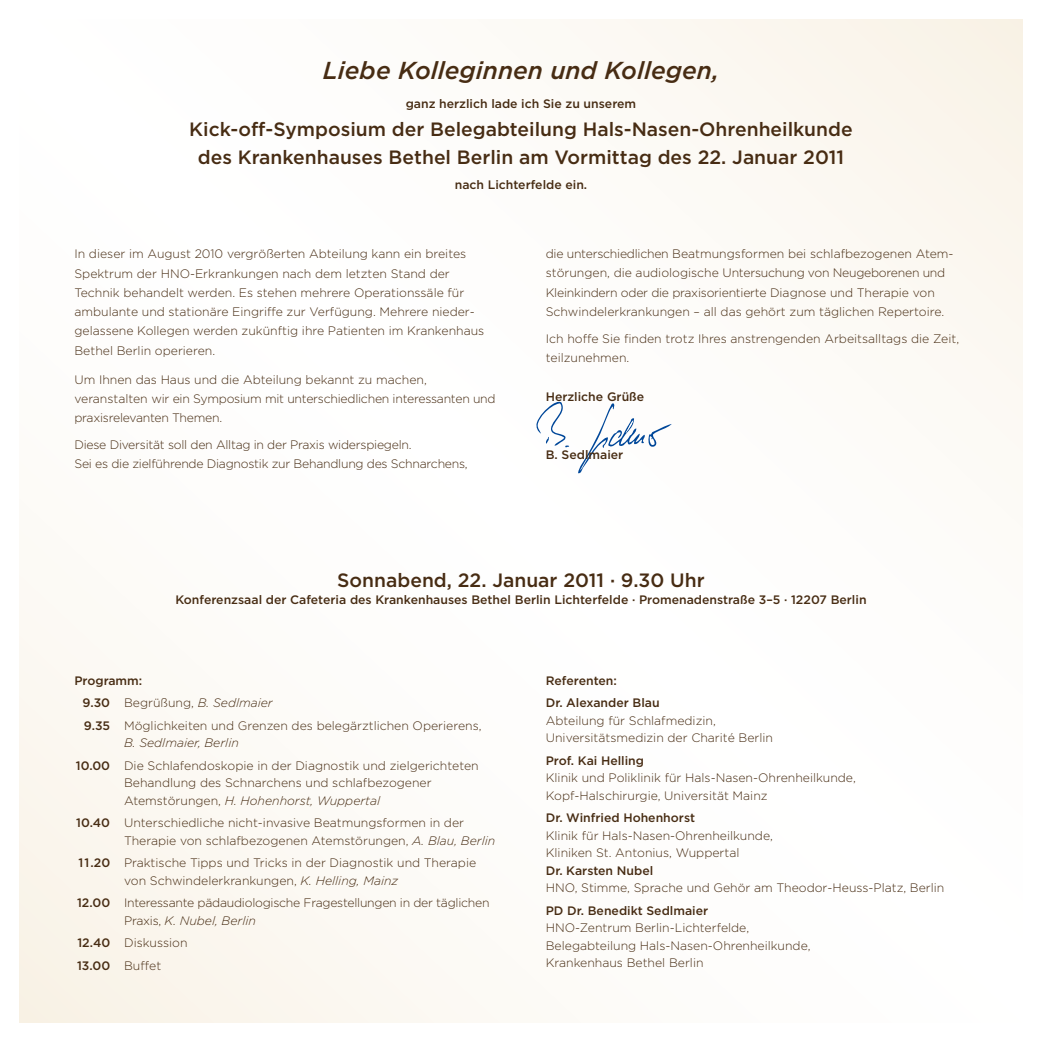
<style>
.page{position:relative;width:1042px;height:1042px;background:#fff}
.page>*{position:absolute;margin:0;border:0;box-sizing:border-box;transform-origin:0 0}
.t1{font:italic 500 24.5px "Gotham HTF";color:#472c13}
.t2{font:500 19.25px/28px "Gotham HTF";color:#472c13;text-align:center}
.t3{font:300 12.25px/19.2px "Gotham HTF";color:#472c13}
.t4{font:300 12.25px/19.2px "Gotham HTF";letter-spacing:-.02em;color:#472c13}
.t5{font:500 12.25px/22.4px "Gotham HTF";color:#472c13}
.s1{font-weight:500}
.s2{font-style:italic}
</style>
<div class="page">
<div style="left:20px;top:20px;width:1002px;height:1002px;background:linear-gradient(to right,#fdfcf9,#fdfcf9)"></div>
<svg style="left:535px;top:401px;width:34px;height:47px"></svg>
<svg style="left:578px;top:403px;width:94px;height:70px"></svg>
<h1 class="t1" style="left:323px;top:57px;width:398px">Liebe Kolleginnen und Kollegen,</h1>
<p class="t5" style="left:406px;top:93px;width:232px">ganz herzlich lade ich Sie zu unserem</p>
<h2 class="t2" style="left:189px;top:115px;width:665px">Kick-off-Symposium der Belegabteilung Hals-Nasen-Ohrenheilkunde des Krankenhauses Bethel Berlin am Vormittag des 22. Januar 2011</h2>
<p class="t5" style="left:455px;top:173px;width:134px">nach Lichterfelde ein.</p>
<p class="t3" style="left:74px;top:244px;width:411px">In dieser im August 2010 vergrößerten Abteilung kann ein breites Spektrum der HNO-Erkrankungen nach dem letzten Stand der Technik behandelt werden. Es stehen mehrere Operationssäle für ambulante und stationäre Eingriffe zur Verfügung. Mehrere nieder&shy;gelassene Kollegen werden zukünftig ihre Patienten im Krankenhaus Bethel Berlin operieren.</p>
<p class="t4" style="left:74px;top:370px;width:423px">Um Ihnen das Haus und die Abteilung bekannt zu machen, veranstalten wir ein Symposium mit unterschiedlichen interessanten und praxisrelevanten Themen.</p>
<p class="t4" style="left:74px;top:435px;width:395px">Diese Diversität soll den Alltag in der Praxis widerspiegeln.<br>Sei es die zielführende Diagnostik zur Behandlung des Schnarchens,</p>
<p class="t3" style="left:546px;top:244px;width:409px">die unterschiedlichen Beatmungsformen bei schlafbezogenen Atem&shy;störungen, die audiologische Untersuchung von Neugeborenen und Kleinkindern oder die praxisorientierte Diagnose und Therapie von Schwindelerkrankungen – all das gehört zum täglichen Repertoire.</p>
<p class="t3" style="left:546px;top:329px;width:415px">Ich hoffe Sie finden trotz Ihres anstrengenden Arbeitsalltags die Zeit, teilzunehmen.</p>
<p class="t5" style="left:546px;top:385px;width:100px">Herzliche Grüße</p>
<p class="t5" style="left:546px;top:443px;width:79px">B. Sedlmaier</p>
<h2 class="t2" style="left:337px;top:565px;width:369px">Sonnabend, 22. Januar 2011 · 9.30 Uhr</h2>
<p class="t5" style="left:175px;top:588px;width:692px">Konferenzsaal der Cafeteria des Krankenhauses Bethel Berlin Lichterfelde · Promenadenstraße 3–5 · 12207 Berlin</p>
<p class="t3" style="left:82px;top:669px;width:400px;line-height:22.4px;text-indent:-8px"><span class="s1">Programm:<br>9.30</span> Begrüßung, <span class="s2">B. Sedlmaier<br></span><span class="s1">9.35</span> Möglichkeiten und Grenzen des belegärztlichen Operierens,</p>
<p class="t3" style="left:76px;top:732px;width:404px;line-height:22.4px;text-indent:48px"><span class="s2">B. Sedlmaier, Berlin<br></span><span class="s1">10.00</span> Die Schlafendoskopie in der Diagnostik und zielgerichteten</p>
<p class="t3" style="left:124px;top:774px;width:309px;line-height:17.5px">Behandlung des Schnarchens und schlafbezogener<br>Atemstörungen, <span class="s2">H. Hohenhorst, Wuppertal</span></p>
<p class="t3" style="left:124px;top:814px;width:373px;line-height:17.5px;text-indent:-48px"><span class="s1">10.40</span> Unterschiedliche nicht-invasive Beatmungsformen in der<br>Therapie von schlafbezogenen Atemstörungen, <span class="s2">A. Blau, Berlin</span></p>
<p class="t3" style="left:124px;top:854px;width:354px;line-height:17.5px;text-indent:-46px"><span class="s1">11.20</span> Praktische Tipps und Tricks in der Diagnostik und Therapie von Schwindelerkrankungen, <span class="s2">K. Helling, Mainz</span></p>
<p class="t4" style="left:124px;top:894px;width:367px;line-height:17.5px;text-indent:-47px"><span class="s1">12.00</span> Interessante pädaudiologische Fragestellungen in der täglichen<br>Praxis, <span class="s2">K. Nubel, Berlin</span></p>
<p class="t3" style="left:77px;top:931px;width:112px;line-height:22.4px"><span class="s1">12.40</span> Diskussion<br><span class="s1">13.00</span> Buffet</p>
<p class="t5" style="left:546px;top:669px;width:115px">Referenten:<br>Dr. Alexander Blau</p>
<p class="t3" style="left:546px;top:711px;width:229px;line-height:17.5px">Abteilung für Schlafmedizin,<br>Universitätsmedizin der Charité Berlin</p>
<p class="t5" style="left:546px;top:749px;width:100px">Prof. Kai Helling</p>
<p class="t3" style="left:546px;top:769px;width:311px;line-height:17.5px">Klinik und Poliklinik für Hals-Nasen-Ohrenheilkunde,<br>Kopf-Halschirurgie, Universität Mainz</p>
<p class="t5" style="left:546px;top:806px;width:151px">Dr. Winfried Hohenhorst</p>
<p class="t3" style="left:546px;top:826px;width:229px;line-height:17.5px">Klinik für Hals-Nasen-Ohrenheilkunde,<br>Kliniken St. Antonius, Wuppertal</p>
<p class="t5" style="left:546px;top:859px;width:109px">Dr. Karsten Nubel</p>
<p class="t3" style="left:546px;top:878px;width:400px">HNO, Stimme, Sprache und Gehör am Theodor-Heuss-Platz, Berlin</p>
<p class="t5" style="left:546px;top:899px;width:164px">PD Dr. Benedikt Sedlmaier</p>
<p class="t3" style="left:546px;top:919px;width:266px;line-height:17.5px">HNO-Zentrum Berlin-Lichterfelde,<br>Belegabteilung Hals-Nasen-Ohrenheilkunde,<br>Krankenhaus Bethel Berlin</p>
</div>
